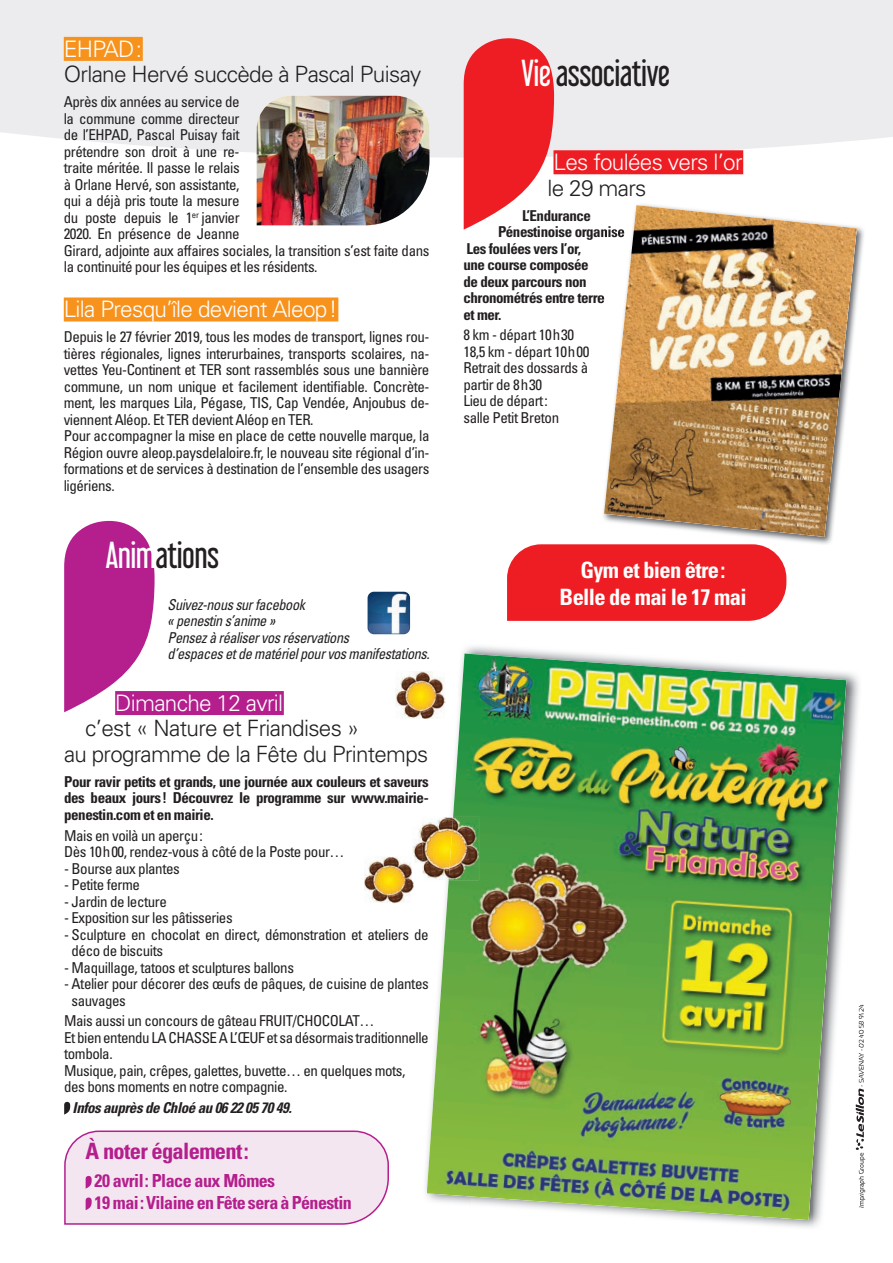
<style>
.page{position:relative;width:893px;height:1263px;background:#fff}
.page>*{position:absolute;margin:0;border:0;box-sizing:border-box;transform-origin:0 0}
.t1{font:33px "Libel Suit Rg";letter-spacing:-.02em;color:#231f20}
.t2{font:300 22.65px "Univers";letter-spacing:-.03em;color:#fff}
.t3{font:300 22.5px/25.5px "Univers";letter-spacing:-.03em;color:#231f20}
.t4{font:700 condensed 22.5px/27px "Univers";letter-spacing:-.03em;color:#fff;text-align:center}
.t5{font:700 condensed 22.5px "Univers";letter-spacing:-.03em;color:#b41e8d}
.t6{font:700 condensed 18px/21.6px "Univers";letter-spacing:-.03em;color:#b41e8d}
.t7{font:condensed 15px/16.5px "Univers";letter-spacing:-.03em;color:#231f20}
.t8{font:700 condensed 15px/16.5px "Univers";letter-spacing:-.03em;color:#231f20;text-align:justify}
.t9{font:italic condensed 15px/16.5px "Univers";letter-spacing:-.03em;color:#231f20;scale:.95 1}
.t10{font:italic 700 condensed 15px "Univers";letter-spacing:-.03em;color:#231f20}
.t11{font:7.35px "Sansation";letter-spacing:-.01em;color:#231f20;scale:.9 1}
.s1{color:#fff}
</style>
<div class="page">
<svg style="left:0;top:0;width:893px;height:189px;fill:#ececee"></svg>
<div style="left:553px;top:150px;width:190px;height:24px;background:#ee1d23"></div>
<svg style="left:464px;top:38px;width:90px;height:192px"></svg>
<div style="left:64px;top:297px;width:274px;height:24px;background:#f7931d"></div>
<img style="left:422px;top:646px;width:437px;height:50px">
<img style="left:813px;top:696px;width:48px;height:531px">
<img style="left:859px;top:1075px;width:2px;height:132px">
<svg style="left:856px;top:1089px;width:8px;height:61px"></svg>
<img style="left:859px;top:1003px;width:2px;height:53px">
<svg style="left:859px;top:1056px;width:2px;height:19px"></svg>
<img style="left:427px;top:653px;width:419px;height:567px">
<img style="left:603px;top:204px;width:261px;height:340px">
<img style="left:602px;top:226px;width:2px;height:14px">
<svg style="left:602px;top:292px;width:2px;height:11px"></svg>
<img style="left:604px;top:205px;width:253px;height:332px">
<svg style="left:64px;top:1130px;width:325px;height:95px;background:#f1deec"></svg>
<svg style="left:64px;top:521px;width:91px;height:191px"></svg>
<div style="left:115px;top:691px;width:169px;height:24px;background:#b41e8d"></div>
<svg style="left:64px;top:1102px;width:6px;height:12px"></svg>
<img style="left:368px;top:592px;width:42px;height:42px">
<div style="left:507px;top:544px;width:279px;height:77px;background:#ee1d23"></div>
<img style="left:413px;top:817px;width:36px;height:63px">
<img style="left:449px;top:817px;width:30px;height:63px">
<img style="left:364px;top:856px;width:50px;height:48px">
<img style="left:412px;top:856px;width:2px;height:24px">
<img style="left:396px;top:672px;width:50px;height:47px">
<div style="left:64px;top:37px;width:79px;height:24px;background:#f7931d"></div>
<img style="left:257px;top:96px;width:172px;height:129px">
<h2 class="t2" style="left:64px;top:35px;width:80px">EHPAD :</h2>
<h3 class="t3" style="left:64px;top:61px;width:359px">Orlane Hervé succède à Pascal Puisay</h3>
<p class="t7" style="left:64px;top:93px;width:367px">Après dix années au service de<br>la commune comme directeur<br>de l’EHPAD, Pascal Puisay fait<br>prétendre son droit à une re-<br>traite méritée. Il passe le relais<br>à Orlane Hervé, son assistante,<br>qui a déjà pris toute la mesure<br>du poste depuis le 1<sup>er</sup> janvier<br>2020. En présence de Jeanne<br>Girard, adjointe aux affaires sociales, la transition s’est faite dans la continuité pour les équipes et les résidents.</p>
<h2 class="t2" style="left:64px;top:296px;width:275px">Lila Presqu’île devient Aleop !</h2>
<p class="t7" style="left:64px;top:328px;width:367px">Depuis le 27 février 2019, tous les modes de transport, lignes rou&shy;tières régionales, lignes interurbaines, transports scolaires, na&shy;vettes Yeu-Continent et TER sont rassemblés sous une bannière commune, un nom unique et facilement identifiable. Concrète&shy;ment, les marques Lila, Pégase, TIS, Cap Vendée, Anjoubus de&shy;viennent Aléop. Et TER devient Aléop en TER.<br>Pour accompagner la mise en place de cette nouvelle marque, la Région ouvre aleop.paysdelaloire.fr, le nouveau site régional d’in&shy;formations et de services à destination de l’ensemble des usagers ligériens.</p>
<h1 class="t1" style="left:106px;top:528px;width:115px"><span class="s1">Anim</span>ations</h1>
<p class="t9" style="left:168px;top:596px;width:277px">Suivez-nous sur facebook<br>« penestin s’anime »<br>Pensez à réaliser vos réservations<br>d’espaces et de matériel pour vos manifestations.</p>
<h2 class="t2" style="left:115px;top:689px;width:169px">Dimanche 12 avril</h2>
<h3 class="t3" style="left:64px;top:715px;width:366px;text-indent:21px">c’est « Nature et Friandises »<br>au programme de la Fête du Printemps</h3>
<p class="t8" style="left:64px;top:773px;width:366px">Pour ravir petits et grands, une journée aux couleurs et saveurs des beaux jours ! Découvrez le programme sur www.mairie&shy;penestin.com et en mairie.</p>
<p class="t7" style="left:64px;top:826px;width:282px">Mais en voilà un aperçu :<br>Dès 10 h 00, rendez-vous à côté de la Poste pour…</p>
<p class="t7" style="left:64px;top:859px;width:117px">- Bourse aux plantes</p>
<p class="t7" style="left:64px;top:876px;width:77px">- Petite ferme</p>
<p class="t7" style="left:64px;top:892px;width:104px">- Jardin de lecture</p>
<p class="t7" style="left:64px;top:909px;width:170px">- Exposition sur les pâtisseries</p>
<p class="t7" style="left:72px;top:925px;width:359px;text-indent:-7px">- Sculpture en chocolat en direct, démonstration et ateliers de déco de biscuits</p>
<p class="t7" style="left:64px;top:958px;width:231px">- Maquillage, tatoos et sculptures ballons</p>
<p class="t7" style="left:72px;top:975px;width:359px;text-indent:-7px">- Atelier pour décorer des œufs de pâques, de cuisine de plantes sauvages</p>
<p class="t7" style="left:64px;top:1012px;width:366px">Mais aussi un concours de gâteau FRUIT/CHOCOLAT…<br>Et bien entendu LA CHASSE A L’ŒUF et sa désormais traditionnelle tombola.<br>Musique, pain, crêpes, galettes, buvette… en quelques mots, des bons moments en notre compagnie.</p>
<p class="t10" style="left:73px;top:1098px;width:221px">Infos auprès de Chloé au 06 22 05 70 49.</p>
<h3 class="t5" style="left:86px;top:1137px;width:165px">À noter également :</h3>
<p class="t6" style="left:95px;top:1170px;width:259px">20 avril : Place aux Mômes<br>19 mai : Vilaine en Fête sera à Pénestin</p>
<h1 class="t1" style="left:521px;top:46px;width:150px"><span class="s1">Vie</span> associative</h1>
<h2 class="t2" style="left:553px;top:148px;width:191px">Les foulées vers l’or</h2>
<h3 class="t3" style="left:547px;top:174px;width:100px">le 29 mars</h3>
<p class="t8" style="left:522px;top:207px;width:70px">L’Endurance</p>
<p class="t8" style="left:498px;top:223px;width:128px">Pénestinoise organise</p>
<p class="t8" style="left:466px;top:240px;width:116px">Les foulées vers l’or,</p>
<p class="t8" style="left:463px;top:256px;width:127px">une course composée</p>
<p class="t8" style="left:463px;top:273px;width:125px">de deux parcours non</p>
<p class="t8" style="left:463px;top:289px;width:143px">chronométrés entre terre</p>
<p class="t8" style="left:463px;top:306px;width:39px">et mer.</p>
<p class="t7" style="left:463px;top:326px;width:127px">8 km - départ 10 h 30<br>18,5 km - départ 10 h 00<br>Retrait des dossards à partir de 8 h 30<br>Lieu de départ :<br>salle Petit Breton</p>
<h3 class="t4" style="left:560px;top:556px;width:189px">Gym et bien être :<br>Belle de mai le 17 mai</h3>
<p class="t11" style="left:857px;top:1086px;width:163px;rotate:-90deg">- SAVENAY - 02 40 58 91 24 - Encres sans solvant</p>
<p class="t11" style="left:857px;top:1208px;width:63px;rotate:-90deg">Imprigraph Groupe</p>
</div>
